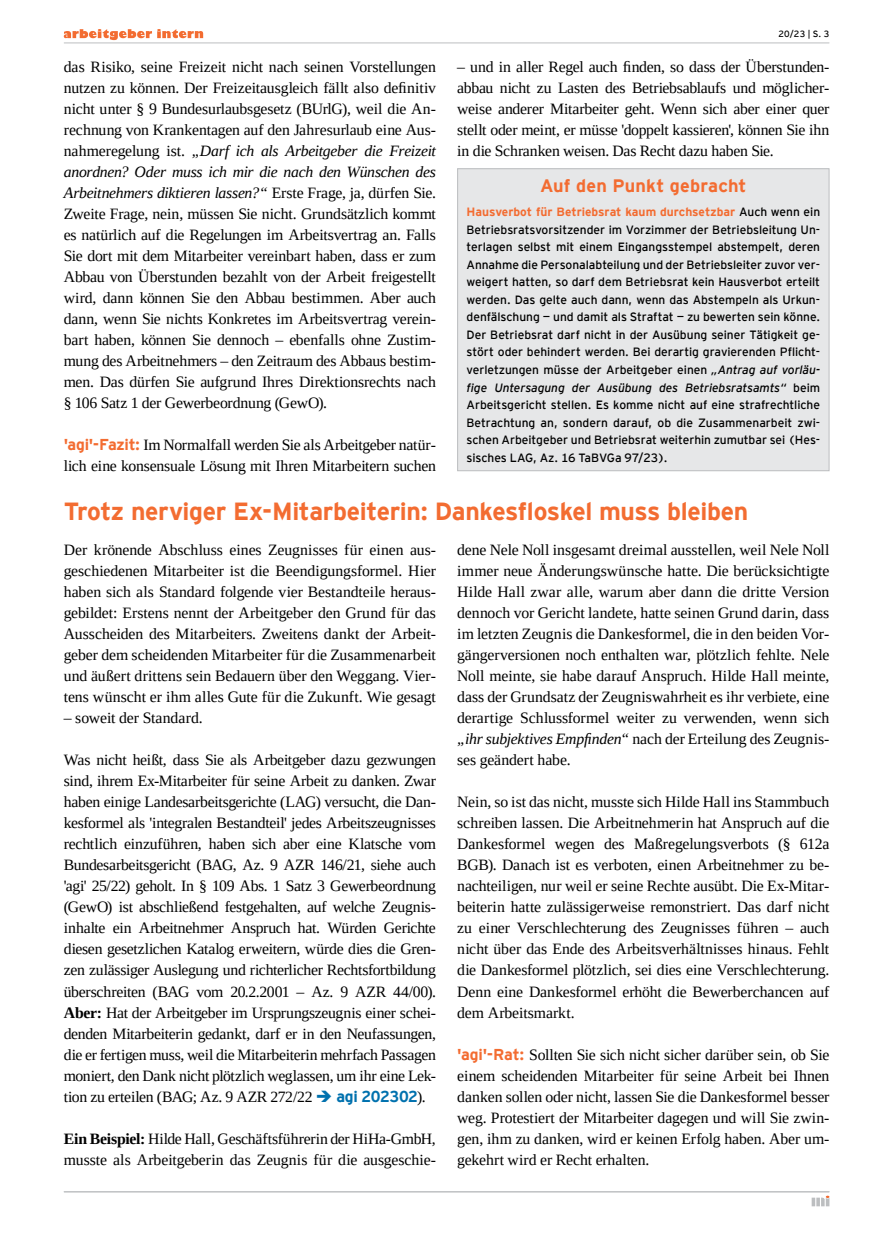
<style>
.page{position:relative;width:872px;height:1234px;background:#fff}
.page>*{position:absolute;margin:0;border:0;box-sizing:border-box;transform-origin:0 0}
.Ueberschrift{font:700 24.75px "Interstate";letter-spacing:-.015em;color:#f36c31}
.Kasten_Titel_klein{font:700 18px "Interstate";letter-spacing:.01em;color:#f36c31}
.Fliesstext{font:15.75px/21px "Liberation Serif";letter-spacing:-.01em;color:#000;text-align:justify}
.Kasten_Text{font:12px/17.5px "Interstate";letter-spacing:-.005em;color:#000;text-align:justify}
.t1{font:9px "Interstate";color:#000}
.s1{font-style:italic}
.s2{font-family:"Interstate";font-weight:700;color:#f36c31}
.s3{font-weight:700;color:#f36c31}
.s4{font-weight:700}
.s5{color:#0071ae}
.s6{font-family:"Interstate";font-weight:700;color:#0071ae}
</style>
<div class="page">
<svg style="left:811px;top:1195px;width:18px;height:10px"></svg>
<hr style="left:64px;top:43px;width:765px;height:1px;background:#bcbec0">
<svg style="left:64px;top:29px;width:139px;height:11px"></svg>
<hr style="left:64px;top:1191px;width:765px;height:1px;background:#bcbec0">
<div style="left:457px;top:169px;width:372px;height:301px;background:#e6e7e8"></div>
<div style="left:457px;top:168px;width:372px;height:303px;border:1px solid #bcbec0"></div>
<p class="Fliesstext" style="left:64px;top:56px;width:374px">das Risiko, seine Freizeit nicht nach seinen Vorstellungen nutzen zu können. Der Freizeitausgleich fällt also definitiv nicht unter § 9 Bundesurlaubsgesetz (BUrlG), weil die An&shy;rechnung von Krankentagen auf den Jahresurlaub eine Aus&shy;nahmeregelung ist. <span class="s1">„Darf ich als Arbeitgeber die Freizeit anordnen? Oder muss ich mir die nach den Wünschen des Arbeitnehmers diktieren lassen?“</span> Erste Frage, ja, dürfen Sie.<br>Zweite Frage, nein, müssen Sie nicht. Grundsätzlich kommt es natürlich auf die Regelungen im Arbeitsvertrag an. Falls Sie dort mit dem Mitarbeiter vereinbart haben, dass er zum Abbau von Überstunden bezahlt von der Arbeit freigestellt wird, dann können Sie den Abbau bestimmen. Aber auch dann, wenn Sie nichts Konkretes im Arbeitsvertrag verein&shy;bart haben, können Sie dennoch – ebenfalls ohne Zustim&shy;mung des Arbeitnehmers – den Zeitraum des Abbaus bestim&shy;men. Das dürfen Sie aufgrund Ihres Direktionsrechts nach § 106 Satz 1 der Gewerbeordnung (GewO).</p>
<p class="Fliesstext" style="left:64px;top:434px;width:374px"><span class="s2">'agi'-Fazit:</span> Im Normalfall werden Sie als Arbeitgeber natür&shy;lich eine konsensuale Lösung mit Ihren Mitarbeitern suchen</p>
<p class="t1" style="left:778px;top:27px;width:53px">20/23 | S. 3</p>
<p class="Fliesstext" style="left:457px;top:56px;width:374px">– und in aller Regel auch finden, so dass der Überstunden&shy;abbau nicht zu Lasten des Betriebsablaufs und möglicher&shy;weise anderer Mitarbeiter geht. Wenn sich aber einer quer stellt oder meint, er müsse 'doppelt kassieren', können Sie ihn in die Schranken weisen. Das Recht dazu haben Sie.</p>
<p class="Kasten_Titel_klein" style="left:540px;top:173px;width:208px">Auf den Punkt gebracht</p>
<p class="Kasten_Text" style="left:466px;top:202px;width:355px"><span class="s3">Hausverbot für Betriebsrat kaum durchsetzbar</span> Auch wenn ein Betriebsratsvorsitzender im Vorzimmer der Betriebsleitung Un&shy;terlagen selbst mit einem Eingangsstempel abstempelt, deren Annahme die Personalabteilung und der Betriebsleiter zuvor ver&shy;weigert hatten, so darf dem Betriebsrat kein Hausverbot erteilt werden. Das gelte auch dann, wenn das Abstempeln als Urkun&shy;denfälschung — und damit als Straftat — zu bewerten sein könne.<br>Der Betriebsrat darf nicht in der Ausübung seiner Tätigkeit ge&shy;stört oder behindert werden. Bei derartig gravierenden Pflicht&shy;verletzungen müsse der Arbeitgeber einen <span class="s1">„Antrag auf vorläu&shy;fige Untersagung der Ausübung des Betriebsratsamts“</span> beim Arbeitsgericht stellen. Es komme nicht auf eine strafrechtliche Betrachtung an, sondern darauf, ob die Zusammenarbeit zwi&shy;schen Arbeitgeber und Betriebsrat weiterhin zumutbar sei (Hes&shy;sisches LAG, Az. 16 TaBVGa 97/23).</p>
<p class="Ueberschrift" style="left:64px;top:493px;width:686px">Trotz nerviger Ex-Mitarbeiterin: Dankesfloskel muss bleiben</p>
<p class="Fliesstext" style="left:64px;top:539px;width:374px">Der krönende Abschluss eines Zeugnisses für einen aus&shy;geschiedenen Mitarbeiter ist die Beendigungsformel. Hier haben sich als Standard folgende vier Bestandteile heraus&shy;gebildet: Erstens nennt der Arbeitgeber den Grund für das Ausscheiden des Mitarbeiters. Zweitens dankt der Arbeit&shy;geber dem scheidenden Mitarbeiter für die Zusammenarbeit und äußert drittens sein Bedauern über den Weggang. Vier&shy;tens wünscht er ihm alles Gute für die Zukunft. Wie gesagt</p>
<p class="Fliesstext" style="left:64px;top:707px;width:140px">– soweit der Standard.</p>
<p class="Fliesstext" style="left:64px;top:749px;width:374px">Was nicht heißt, dass Sie als Arbeitgeber dazu gezwungen sind, ihrem Ex-Mitarbeiter für seine Arbeit zu danken. Zwar haben einige Landesarbeitsgerichte (LAG) versucht, die Dan&shy;kesformel als 'integralen Bestandteil' jedes Arbeitszeugnisses rechtlich einzuführen, haben sich aber eine Klatsche vom Bundesarbeitsgericht (BAG, Az. 9 AZR 146/21, siehe auch 'agi' 25/22) geholt. In § 109 Abs. 1 Satz 3 Gewerbeordnung (GewO) ist abschließend festgehalten, auf welche Zeugnis&shy;inhalte ein Arbeitnehmer Anspruch hat. Würden Gerichte diesen gesetzlichen Katalog erweitern, würde dies die Gren&shy;zen zulässiger Auslegung und richterlicher Rechtsfortbildung überschreiten (BAG vom 20.2.2001 – Az. 9 AZR 44/00).<br><span class="s4">Aber:</span> Hat der Arbeitgeber im Ursprungszeugnis einer schei&shy;denden Mitarbeiterin gedankt, darf er in den Neufassungen, die er fertigen muss, weil die Mitarbeiterin mehrfach Passagen moniert, den Dank nicht plötzlich weglassen, um ihr eine Lek&shy;tion zu erteilen (BAG; Az. 9 AZR 272/22 <span class="s5">➔</span> <span class="s6">agi 202302</span>).</p>
<p class="Fliesstext" style="left:64px;top:1127px;width:373px"><span class="s4">Ein Beispiel:</span> Hilde Hall, Geschäftsführerin der HiHa-GmbH, musste als Arbeitgeberin das Zeugnis für die ausgeschie-</p>
<p class="Fliesstext" style="left:457px;top:539px;width:374px">dene Nele Noll insgesamt dreimal ausstellen, weil Nele Noll immer neue Änderungswünsche hatte. Die berücksichtigte Hilde Hall zwar alle, warum aber dann die dritte Version dennoch vor Gericht landete, hatte seinen Grund darin, dass im letzten Zeugnis die Dankesformel, die in den beiden Vor&shy;gängerversionen noch enthalten war, plötzlich fehlte. Nele Noll meinte, sie habe darauf Anspruch. Hilde Hall meinte, dass der Grundsatz der Zeugniswahrheit es ihr verbiete, eine derartige Schlussformel weiter zu verwenden, wenn sich <span class="s1">„ihr subjektives Empfinden“</span> nach der Erteilung des Zeugnis&shy;ses geändert habe.</p>
<p class="Fliesstext" style="left:457px;top:791px;width:374px">Nein, so ist das nicht, musste sich Hilde Hall ins Stammbuch schreiben lassen. Die Arbeitnehmerin hat Anspruch auf die Dankesformel wegen des Maßregelungsverbots (§ 612a BGB). Danach ist es verboten, einen Arbeitnehmer zu be&shy;nachteiligen, nur weil er seine Rechte ausübt. Die Ex-Mitar&shy;beiterin hatte zulässigerweise remonstriert. Das darf nicht zu einer Verschlechterung des Zeugnisses führen – auch nicht über das Ende des Arbeitsverhältnisses hinaus. Fehlt die Dankesformel plötzlich, sei dies eine Verschlechterung.<br>Denn eine Dankesformel erhöht die Bewerberchancen auf dem Arbeitsmarkt.</p>
<p class="Fliesstext" style="left:457px;top:1043px;width:374px"><span class="s2">'agi'-Rat:</span> Sollten Sie sich nicht sicher darüber sein, ob Sie einem scheidenden Mitarbeiter für seine Arbeit bei Ihnen danken sollen oder nicht, lassen Sie die Dankesformel besser weg. Protestiert der Mitarbeiter dagegen und will Sie zwin&shy;gen, ihm zu danken, wird er keinen Erfolg haben. Aber um&shy;gekehrt wird er Recht erhalten.</p>
</div>
